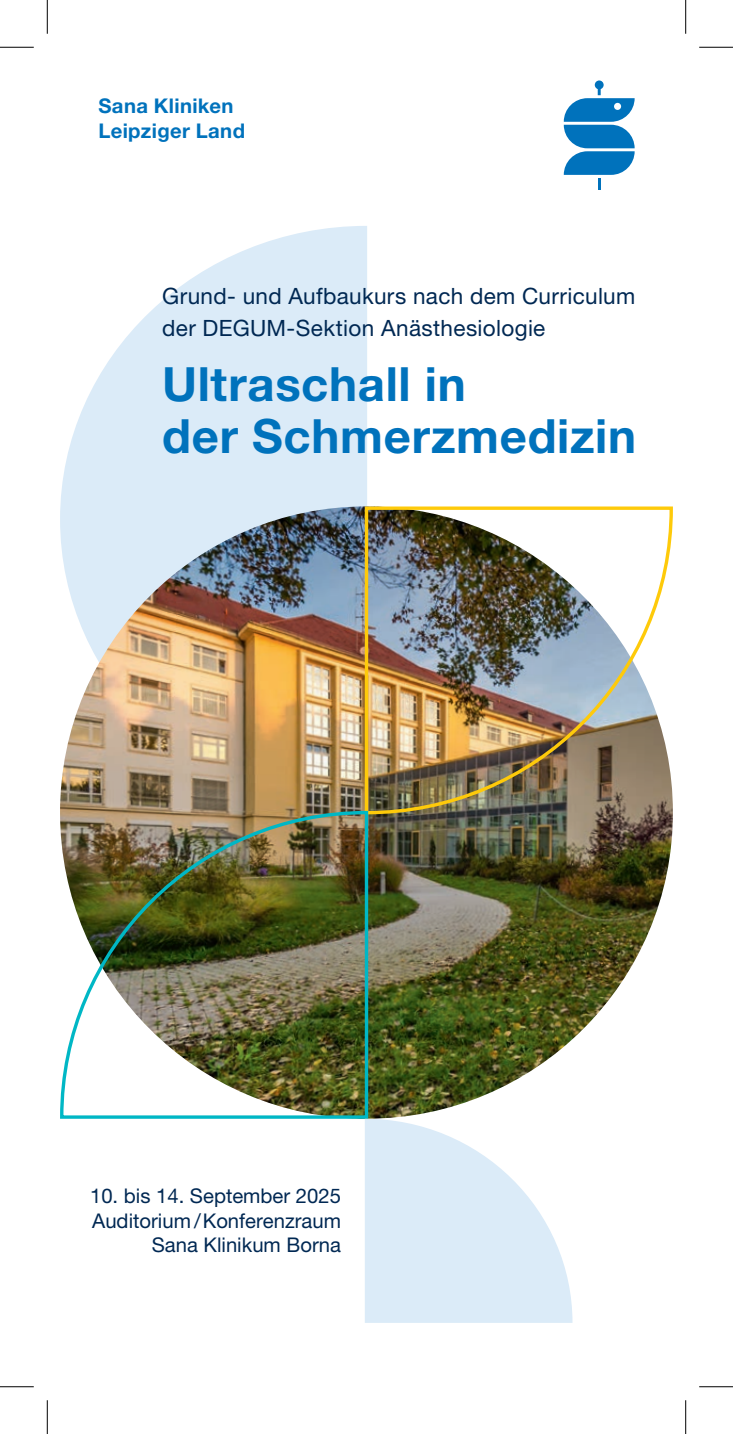
<style>
.page{position:relative;width:733px;height:1434px;background:#fff}
.page>*{position:absolute;margin:0;border:0;box-sizing:border-box;transform-origin:0 0}
.t1{font:700 47.25px/51.8px "Helvetica Neue LT Pro";letter-spacing:.015em;color:#0072bc}
.t2{font:22.5px/31.5px "Helvetica Neue LT Pro";letter-spacing:.015em;color:#002853}
.t3{font:20.25px/24.3px "Helvetica Neue LT Pro";color:#002853;text-align:right}
.t4{font:700 20.25px/25.4px "Helvetica Neue LT Pro";letter-spacing:.02em;color:#0072bc}
</style>
<div class="page">
<svg style="left:60px;top:226px;width:307px;height:569px;fill:#dbebf8"></svg>
<img style="left:60px;top:506px;width:612px;height:613px;border-radius:306px">
<img style="left:363px;top:505px;width:310px;height:311px">
<img style="left:60px;top:809px;width:310px;height:310px">
<svg style="left:365px;top:1119px;width:207px;height:204px;fill:#dbebf8"></svg>
<svg style="left:563px;top:80px;width:71px;height:110px"></svg>
<hr style="left:0;top:47px;width:34px;height:1px;background:#000">
<hr style="left:699px;top:47px;width:33px;height:1px;background:#000">
<hr style="left:0;top:1386px;width:34px;height:1px;background:#000">
<hr style="left:699px;top:1386px;width:33px;height:1px;background:#000">
<hr style="left:47px;top:0;width:1px;height:34px;background:#000">
<hr style="left:47px;top:1400px;width:1px;height:34px;background:#000">
<hr style="left:685px;top:0;width:1px;height:34px;background:#000">
<hr style="left:685px;top:1400px;width:1px;height:34px;background:#000">
<p class="t4" style="left:98px;top:92px;width:148px">Sana Kliniken<br>Leipziger Land</p>
<p class="t2" style="left:162px;top:280px;width:474px">Grund- und Aufbaukurs nach dem Curriculum der DEGUM-Sektion Anästhesiologie</p>
<h1 class="t1" style="left:162px;top:357px;width:475px">Ultraschall in<br>der Schmerzmedizin</h1>
<p class="t3" style="left:90px;top:1184px;width:252px">10. bis 14. September 2025<br>Auditorium /Konferenzraum<br>Sana Klinikum Borna</p>
</div>
